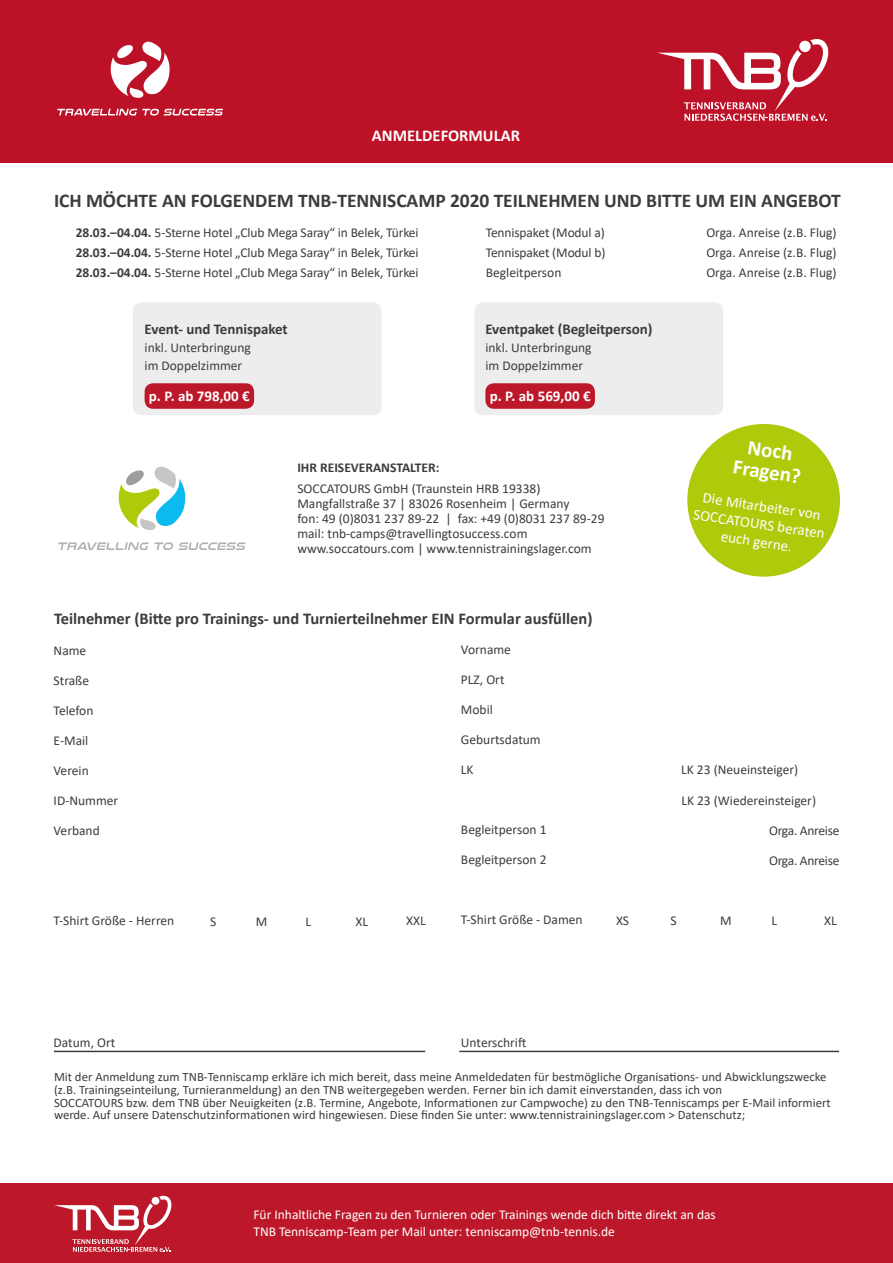
<style>
.page{position:relative;width:893px;height:1263px;background:#fff}
.page>*{position:absolute;margin:0;border:0;box-sizing:border-box;transform-origin:0 0}
.t1{font:700 21px/21.6px "Calibri";color:#fff;text-align:center}
.t2{font:700 19.5px "Calibri";letter-spacing:-.005em;color:#3c3c3b}
.t3{font:700 16.5px "Calibri";color:#3c3c3b}
.t4{font:700 16.5px "Calibri";color:#fff}
.t5{font:700 15px "Calibri";letter-spacing:-.005em;color:#3c3c3b}
.t6{font:15px/18px "Calibri";color:#fff;text-align:center}
.t7{font:700 15px "Calibri";color:#fff}
.t8{font:13.5px/15px "Calibri";color:#3c3c3b}
.t9{font:13.5px/16.2px "Calibri";color:#fff}
.t10{font:13.5px "Calibri";letter-spacing:-.02em;color:#3c3c3b}
.t11{font:700 13.5px "Calibri";color:#3c3c3b}
.t12{font:12.75px/12.8px "Calibri";color:#3c3c3b}
.s1{font-weight:700}
</style>
<div class="page">
<hr style="left:54px;top:1051px;width:371px;height:1px;background:#3c3c3b">
<hr style="left:459px;top:1051px;width:380px;height:1px;background:#3c3c3b">
<svg style="left:118px;top:467px;width:67px;height:63px"></svg>
<svg style="left:179px;top:542px;width:67px;height:8px"></svg>
<svg style="left:58px;top:542px;width:115px;height:8px"></svg>
<div style="left:687px;top:424px;width:153px;height:153px;background:#afca0b;border-radius:50%"></div>
<div style="left:0;top:0;width:892px;height:163px;background:#bc1127"></div>
<svg style="left:110px;top:42px;width:60px;height:56px"></svg>
<svg style="left:57px;top:109px;width:166px;height:7px"></svg>
<svg style="left:657px;top:39px;width:172px;height:82px"></svg>
<div style="left:0;top:1184px;width:893px;height:79px;background:#bd182a"></div>
<svg style="left:54px;top:1195px;width:118px;height:57px"></svg>
<div style="left:133px;top:302px;width:248px;height:113px;background:#ededed;border-radius:9px"></div>
<div style="left:474px;top:302px;width:249px;height:113px;background:#ededed;border-radius:9px"></div>
<div style="left:145px;top:383px;width:109px;height:26px;background:#bd182a;border-radius:9px"></div>
<div style="left:485px;top:383px;width:110px;height:26px;background:#bd182a;border-radius:9px"></div>
<p class="t4" style="left:372px;top:123px;width:150px">ANMELDEFORMULAR</p>
<h2 class="t2" style="left:54px;top:187px;width:788px">ICH MÖCHTE AN FOLGENDEM TNB-TENNISCAMP 2020 TEILNEHMEN UND BITTE UM EIN ANGEBOT</h2>
<p class="t8" style="left:76px;top:224px;width:344px"><span class="s1">28.03.–04.04.</span> 5-Sterne Hotel „Club Mega Saray“ in Belek, Türkei</p>
<p class="t8" style="left:486px;top:224px;width:121px">Tennispaket (Modul a)</p>
<p class="t8" style="left:706px;top:224px;width:132px">Orga. Anreise (z.B. Flug)</p>
<p class="t8" style="left:76px;top:244px;width:344px"><span class="s1">28.03.–04.04.</span> 5-Sterne Hotel „Club Mega Saray“ in Belek, Türkei</p>
<p class="t8" style="left:486px;top:244px;width:121px">Tennispaket (Modul b)</p>
<p class="t8" style="left:706px;top:244px;width:132px">Orga. Anreise (z.B. Flug)</p>
<p class="t8" style="left:76px;top:265px;width:344px"><span class="s1">28.03.–04.04.</span> 5-Sterne Hotel „Club Mega Saray“ in Belek, Türkei</p>
<p class="t8" style="left:486px;top:265px;width:77px">Begleitperson</p>
<p class="t8" style="left:706px;top:265px;width:132px">Orga. Anreise (z.B. Flug)</p>
<p class="t5" style="left:145px;top:318px;width:145px">Event- und Tennispaket</p>
<p class="t8" style="left:145px;top:338px;width:108px;line-height:18px">inkl. Unterbringung im Doppelzimmer</p>
<p class="t5" style="left:485px;top:318px;width:169px">Eventpaket (Begleitperson)</p>
<p class="t8" style="left:485px;top:338px;width:108px;line-height:18px">inkl. Unterbringung im Doppelzimmer</p>
<p class="t7" style="left:149px;top:385px;width:102px">p. P. ab 798,00 €</p>
<p class="t7" style="left:490px;top:385px;width:102px">p. P. ab 569,00 €</p>
<p class="t11" style="left:297px;top:458px;width:144px">IHR REISEVERANSTALTER:</p>
<p class="t8" style="left:297px;top:480px;width:309px">SOCCATOURS GmbH (Traunstein HRB 19338)<br>Mangfallstraße 37 | 83026 Rosenheim | Germany<br>fon: 49 (0)8031 237 89-22 | fax: +49 (0)8031 237 89-29 mail: tnb-camps@travellingtosuccess.com www.soccatours.com | www.tennistrainingslager.com</p>
<p class="t3" style="left:54px;top:606px;width:540px">Teilnehmer (Bitte pro Trainings- und Turnierteilnehmer EIN Formular ausfüllen)</p>
<p class="t8" style="left:54px;top:643px;width:34px">Name</p>
<p class="t8" style="left:54px;top:673px;width:37px">Straße</p>
<p class="t8" style="left:54px;top:703px;width:41px">Telefon</p>
<p class="t8" style="left:54px;top:733px;width:36px">E-Mail</p>
<p class="t8" style="left:54px;top:763px;width:37px">Verein</p>
<p class="t8" style="left:54px;top:793px;width:66px">ID-Nummer</p>
<p class="t8" style="left:54px;top:823px;width:48px">Verband</p>
<p class="t8" style="left:461px;top:642px;width:51px">Vorname</p>
<p class="t8" style="left:461px;top:672px;width:45px">PLZ, Ort</p>
<p class="t8" style="left:461px;top:702px;width:33px">Mobil</p>
<p class="t8" style="left:461px;top:732px;width:81px">Geburtsdatum</p>
<p class="t8" style="left:461px;top:762px;width:14px">LK</p>
<p class="t8" style="left:461px;top:822px;width:87px">Begleitperson 1</p>
<p class="t8" style="left:461px;top:852px;width:87px">Begleitperson 2</p>
<h1 class="t1" style="left:738px;top:434px;width:70px;rotate:8deg">Noch<br>Fragen?</h1>
<p class="t6" style="left:697px;top:487px;width:134px;rotate:8deg">Die Mitarbeiter von<br>SOCCATOURS beraten euch gerne.</p>
<p class="t8" style="left:681px;top:762px;width:119px">LK 23 (Neueinsteiger)</p>
<p class="t8" style="left:681px;top:792px;width:136px">LK 23 (Wiedereinsteiger)</p>
<p class="t10" style="left:769px;top:821px;width:72px">Orga. Anreise</p>
<p class="t10" style="left:769px;top:851px;width:72px">Orga. Anreise</p>
<p class="t8" style="left:54px;top:913px;width:122px">T-Shirt Größe - Herren</p>
<p class="t8" style="left:210px;top:913px;width:8px">S</p>
<p class="t8" style="left:256px;top:914px;width:13px">M</p>
<p class="t8" style="left:306px;top:914px;width:7px">L</p>
<p class="t8" style="left:355px;top:914px;width:14px">XL</p>
<p class="t8" style="left:406px;top:913px;width:21px">XXL</p>
<p class="t8" style="left:461px;top:912px;width:123px">T-Shirt Größe - Damen</p>
<p class="t8" style="left:616px;top:913px;width:15px">XS</p>
<p class="t8" style="left:670px;top:913px;width:8px">S</p>
<p class="t8" style="left:720px;top:913px;width:13px">M</p>
<p class="t8" style="left:771px;top:913px;width:7px">L</p>
<p class="t8" style="left:824px;top:913px;width:14px">XL</p>
<p class="t8" style="left:54px;top:1035px;width:63px">Datum, Ort</p>
<p class="t8" style="left:461px;top:1034px;width:67px">Unterschrift</p>
<p class="t12" style="left:54px;top:1070px;width:778px">Mit der Anmeldung zum TNB-Tenniscamp erkläre ich mich bereit, dass meine Anmeldedaten für bestmögliche Organisations- und Abwicklungszwecke (z.B. Trainingseinteilung, Turnieranmeldung) an den TNB weitergegeben werden. Ferner bin ich damit einverstanden, dass ich von<br>SOCCATOURS bzw. dem TNB über Neuigkeiten (z.B. Termine, Angebote, Informationen zur Campwoche) zu den TNB-Tenniscamps per E-Mail informiert werde. Auf unsere Datenschutzinformationen wird hingewiesen. Diese finden Sie unter: www.tennistrainingslager.com &gt; Datenschutz;</p>
<p class="t9" style="left:253px;top:1206px;width:464px">Für Inhaltliche Fragen zu den Turnieren oder Trainings wende dich bitte direkt an das<br>TNB Tenniscamp-Team per Mail unter: tenniscamp@tnb-tennis.de</p>
</div>
